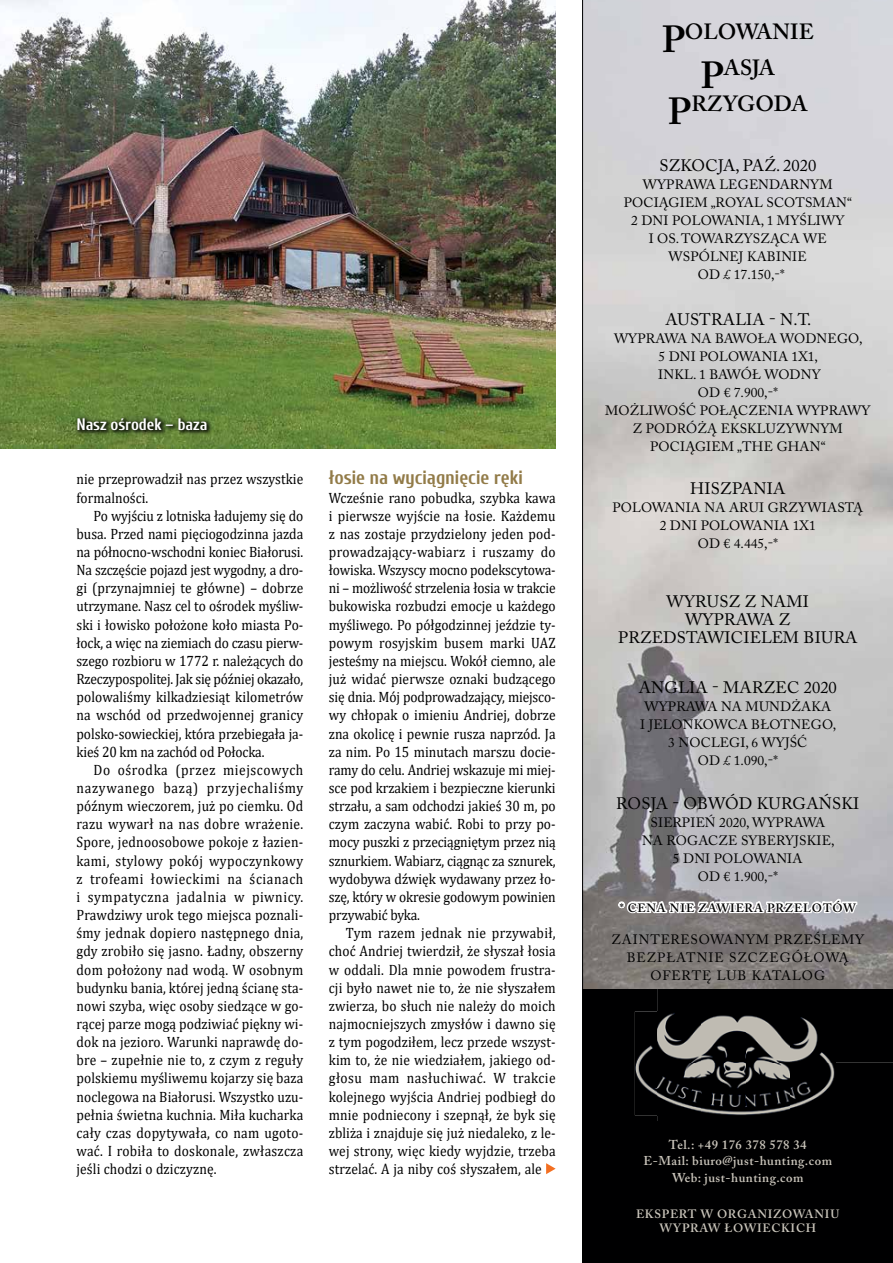
<style>
.page{position:relative;width:893px;height:1263px;background:#fff}
.page>*{position:absolute;margin:0;border:0;box-sizing:border-box;transform-origin:0 0}
.t1{font:600 21.9px/36px "Adobe Caslon Pro";color:#000;text-align:center}
.t2{font:700 19.5px "Cuprum";letter-spacing:-.015em;color:#927b48}
.t3{font:16.5px/18px "Adobe Caslon Pro";letter-spacing:.015em;color:#000;text-align:center}
.t4{font:700 16.5px "Cuprum";letter-spacing:-.01em;color:#fff}
.t5{font:15px/18.1px "Cambria";letter-spacing:.005em;color:#000;text-align:justify;scale:.9 1}
.t6{font:13.5px/18px "Adobe Caslon Pro";letter-spacing:.015em;color:#000;text-align:center}
.t7{font:13.5px/18px "Adobe Caslon Pro";letter-spacing:.06em;color:#000;text-align:center}
.t8{font:600 12.75px/16.5px "Adobe Caslon Pro";letter-spacing:.04em;color:#cac5bb;text-align:center}
.t9{font:600 12px/13.5px "Adobe Caslon Pro";letter-spacing:.06em;color:#cac5bb;text-align:center}
.t10{font:600 12px "Adobe Caslon Pro";letter-spacing:.07em;color:#000}
.s1{font-size:37.5px}
</style>
<div class="page">
<svg style="left:582px;top:0;width:311px;height:1263px;background:#9a999a"></svg>
<img style="left:0;top:0;width:556px;height:448px">
<svg style="left:546px;top:1163px;width:10px;height:11px"></svg>
<div style="left:75px;top:415px;width:137px;height:21px;background:#000;opacity:.75"></div>
<p class="t4" style="left:77px;top:412px;width:132px">Nasz ośrodek – baza</p>
<p class="t5" style="left:77px;top:470px;width:253px">nie przeprowadził nas przez wszystkie formalności.</p>
<p class="t5" style="left:77px;top:506px;width:254px;text-indent:17px">Po wyjściu z lotniska ładujemy się do busa. Przed nami pięciogodzinna jazda na północno-wschodni koniec Białorusi.<br>Na szczęście pojazd jest wygodny, a dro&shy;gi (przynajmniej te główne) – dobrze utrzymane. Nasz cel to ośrodek myśliw&shy;ski i łowisko położone koło miasta Po&shy;łock, a więc na ziemiach do czasu pierw&shy;szego rozbioru w 1772 r. należących do Rzeczypospolitej. Jak się później okazało, polowaliśmy kilkadziesiąt kilometrów na wschód od przedwojennej granicy polsko-sowieckiej, która przebiegała ja&shy;kieś 20 km na zachód od Połocka.</p>
<p class="t5" style="left:77px;top:760px;width:254px;text-indent:17px">Do ośrodka (przez miejscowych nazywanego bazą) przyjechaliśmy późnym wieczorem, już po ciemku. Od razu wywarł na nas dobre wrażenie.<br>Spore, jednoosobowe pokoje z łazien&shy;kami, stylowy pokój wypoczynkowy z trofeami łowieckimi na ścianach i sympatyczna jadalnia w piwnicy.<br>Prawdziwy urok tego miejsca poznali&shy;śmy jednak dopiero następnego dnia, gdy zrobiło się jasno. Ładny, obszerny dom położony nad wodą. W osobnym budynku bania, której jedną ścianę sta&shy;nowi szyba, więc osoby siedzące w go&shy;rącej parze mogą podziwiać piękny wi&shy;dok na jezioro. Warunki naprawdę do&shy;bre – zupełnie nie to, z czym z reguły polskiemu myśliwemu kojarzy się baza noclegowa na Białorusi. Wszystko uzu&shy;pełnia świetna kuchnia. Miła kucharka cały czas dopytywała, co nam ugoto&shy;wać. I robiła to doskonale, zwłaszcza jeśli chodzi o dziczyznę.</p>
<h2 class="t2" style="left:329px;top:463px;width:196px">łosie na wyciągnięcie ręki</h2>
<p class="t5" style="left:329px;top:488px;width:254px">Wcześnie rano pobudka, szybka kawa i pierwsze wyjście na łosie. Każdemu z nas zostaje przydzielony jeden pod&shy;prowadzający-wabiarz i ruszamy do łowiska. Wszyscy mocno podekscytowa&shy;ni – możliwość strzelenia łosia w trakcie bukowiska rozbudzi emocje u każdego myśliwego. Po półgodzinnej jeździe ty&shy;powym rosyjskim busem marki UAZ jesteśmy na miejscu. Wokół ciemno, ale już widać pierwsze oznaki budzącego się dnia. Mój podprowadzający, miejsco&shy;wy chłopak o imieniu Andriej, dobrze zna okolicę i pewnie rusza naprzód. Ja za nim. Po 15 minutach marszu docie&shy;ramy do celu. Andriej wskazuje mi miej&shy;sce pod krzakiem i bezpieczne kierunki strzału, a sam odchodzi jakieś 30 m, po czym zaczyna wabić. Robi to przy po&shy;mocy puszki z przeciągniętym przez nią sznurkiem. Wabiarz, ciągnąc za sznurek, wydobywa dźwięk wydawany przez ło&shy;szę, który w okresie godowym powinien przywabić byka.</p>
<p class="t5" style="left:329px;top:924px;width:254px;text-indent:17px">Tym razem jednak nie przywabił, choć Andriej twierdził, że słyszał łosia w oddali. Dla mnie powodem frustra&shy;cji było nawet nie to, że nie słyszałem zwierza, bo słuch nie należy do moich najmocniejszych zmysłów i dawno się z tym pogodziłem, lecz przede wszyst&shy;kim to, że nie wiedziałem, jakiego od&shy;głosu mam nasłuchiwać. W trakcie kolejnego wyjścia Andriej podbiegł do mnie podniecony i szepnął, że byk się zbliża i znajduje się już niedaleko, z le&shy;wej strony, więc kiedy wyjdzie, trzeba strzelać. A ja niby coś słyszałem, ale</p>
<h1 class="t1" style="left:662px;top:14px;width:153px"><span class="s1">P</span>OLOWANIE<br><span class="s1">P</span>ASJA<br><span class="s1">P</span>RZYGODA</h1>
<p class="t3" style="left:659px;top:156px;width:158px">SZKOCJA, PAŹ. 2020</p>
<p class="t6" style="left:624px;top:175px;width:230px">WYPRAWA LEGENDARNYM<br>POCIĄGIEM „ROYAL SCOTSMAN“<br>2 DNI POLOWANIA, 1 MYŚLIWY<br>I OS. TOWARZYSZĄCA WE<br>WSPÓLNEJ KABINIE<br>OD £ 17.150,-*</p>
<p class="t3" style="left:665px;top:310px;width:148px">AUSTRALIA - N.T.</p>
<p class="t6" style="left:605px;top:329px;width:267px">WYPRAWA NA BAWOŁA WODNEGO,<br>5 DNI POLOWANIA 1X1,<br>INKL. 1 BAWÓŁ WODNY<br>OD € 7.900,-*<br>MOŻLIWOŚĆ POŁĄCZENIA WYPRAWY<br>Z PODRÓŻĄ EKSKLUZYWNYM<br>POCIĄGIEM „THE GHAN“</p>
<p class="t3" style="left:690px;top:479px;width:97px">HISZPANIA</p>
<p class="t6" style="left:612px;top:498px;width:252px">POLOWANIA NA ARUI GRZYWIASTĄ<br>2 DNI POLOWANIA 1X1<br>OD € 4.445,-*</p>
<p class="t3" style="left:618px;top:592px;width:241px">WYRUSZ Z NAMI<br>WYPRAWA Z<br>PRZEDSTAWICIELEM BIURA</p>
<p class="t3" style="left:639px;top:678px;width:200px">ANGLIA - MARZEC 2020</p>
<p class="t6" style="left:640px;top:697px;width:198px">WYPRAWA NA MUNDŻAKA<br>I JELONKOWCA BŁOTNEGO,<br>3 NOCLEGI, 6 WYJŚĆ<br>OD £ 1.090,-*</p>
<p class="t3" style="left:616px;top:794px;width:245px">ROSJA - OBWÓD KURGAŃSKI</p>
<p class="t6" style="left:642px;top:813px;width:194px">SIERPIEŃ 2020, WYPRAWA<br>NA ROGACZE SYBERYJSKIE,<br>5 DNI POLOWANIA<br>OD € 1.900,-*</p>
<p class="t10" style="left:620px;top:900px;width:238px">* CENA NIE ZAWIERA PRZELOTÓW</p>
<p class="t7" style="left:611px;top:930px;width:254px">ZAINTERESOWANYM PRZEŚLEMY<br>BEZPŁATNIE SZCZEGÓŁOWĄ<br>OFERTĘ LUB KATALOG</p>
<p class="t8" style="left:643px;top:1136px;width:190px">Tel.: +49 176 378 578 34<br>E-Mail: biuro@just-hunting.com<br>Web: just-hunting.com</p>
<p class="t9" style="left:636px;top:1207px;width:205px">EKSPERT W ORGANIZOWANIU<br>WYPRAW ŁOWIECKICH</p>
</div>
